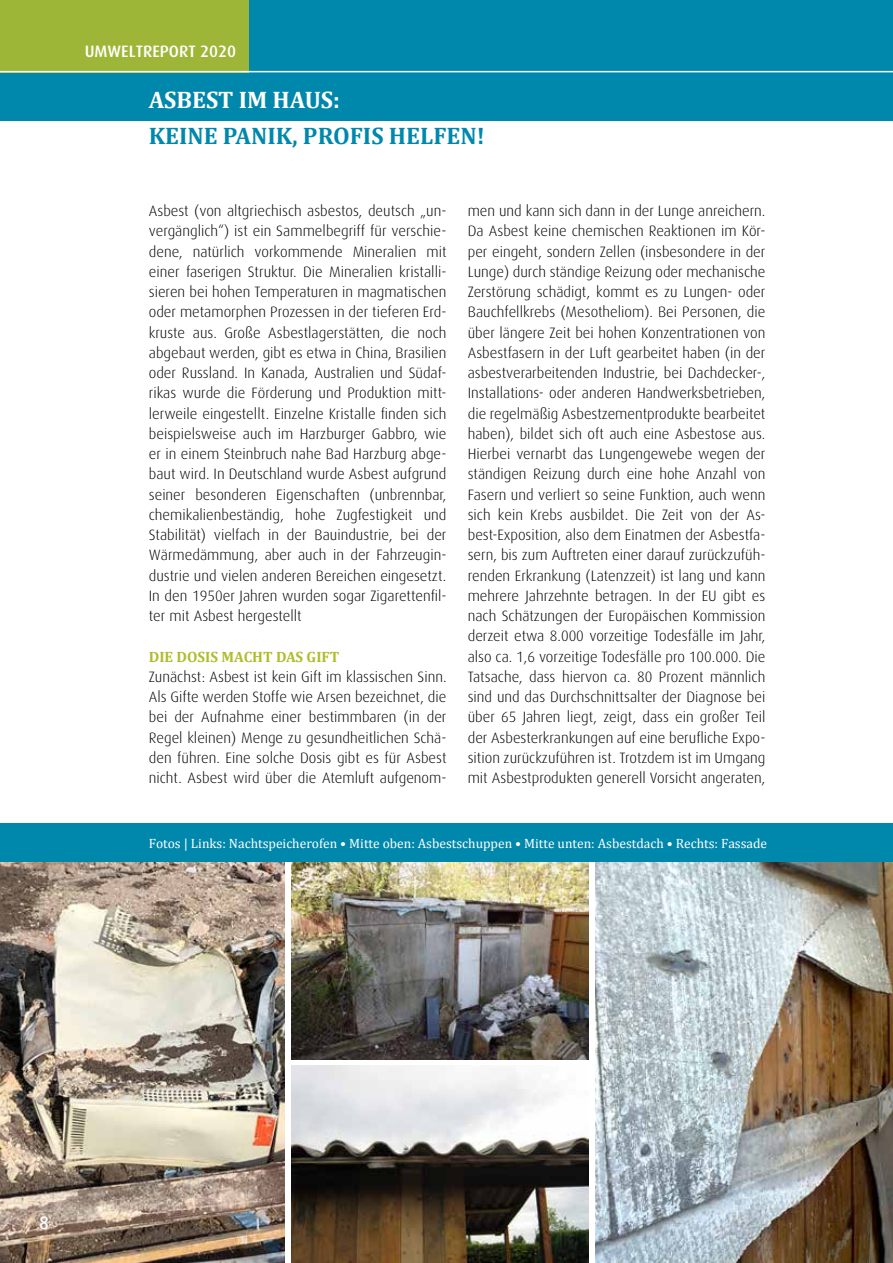
<style>
.page{position:relative;width:893px;height:1263px;background:#fff}
.page>*{position:absolute;margin:0;border:0;box-sizing:border-box;transform-origin:0 0}
.t1{font:700 24px "Cambria";color:#0088ac}
.t2{font:700 24px "Cambria";color:#fff}
.t3{font:500 18px "Dax";color:#fff}
.t4{font:500 16.5px "Dax";color:#fff}
.t5{font:300 15px/20.2px "Dax";color:#000;text-align:justify}
.t6{font:700 15px "Cambria";color:#b1bc2b}
.t7{font:13.5px "Cambria";color:#fff}
</style>
<div class="page">
<div style="left:0;top:0;width:893px;height:121px;background:#0088ac"></div>
<div style="left:0;top:0;width:248px;height:72px;background:#9eb638"></div>
<img style="left:0;top:862px;width:285px;height:401px">
<img style="left:595px;top:862px;width:298px;height:401px">
<img style="left:291px;top:1065px;width:298px;height:198px">
<img style="left:291px;top:862px;width:298px;height:197px">
<div style="left:0;top:824px;width:893px;height:38px;background:#0088ac"></div>
<hr style="left:0;top:71px;width:893px;height:1px;background:#fff">
<p class="t4" style="left:85px;top:42px;width:153px">UMWELTREPORT 2020</p>
<h1 class="t2" style="left:149px;top:83px;width:193px">ASBEST IM HAUS:</h1>
<h1 class="t1" style="left:149px;top:119px;width:337px">KEINE PANIK, PROFIS HELFEN!</h1>
<p class="t5" style="left:149px;top:201px;width:299px">Asbest (von altgriechisch asbestos, deutsch „un&shy;vergänglich“) ist ein Sammelbegriff für verschie&shy;dene, natürlich vorkommende Mineralien mit einer faserigen Struktur. Die Mineralien kristalli&shy;sieren bei hohen Temperaturen in magmatischen oder metamorphen Prozessen in der tieferen Erd&shy;kruste aus. Große Asbestlagerstätten, die noch abgebaut werden, gibt es etwa in China, Brasilien oder Russland. In Kanada, Australien und Südaf&shy;rikas wurde die Förderung und Produktion mitt&shy;lerweile eingestellt. Einzelne Kristalle finden sich beispielsweise auch im Harzburger Gabbro, wie er in einem Steinbruch nahe Bad Harzburg abge&shy;baut wird. In Deutschland wurde Asbest aufgrund seiner besonderen Eigenschaften (unbrennbar, chemikalienbeständig, hohe Zugfestigkeit und Stabilität) vielfach in der Bauindustrie, bei der Wärmedämmung, aber auch in der Fahrzeugin&shy;dustrie und vielen anderen Bereichen eingesetzt.<br>In den 1950er Jahren wurden sogar Zigarettenfil&shy;ter mit Asbest hergestellt</p>
<p class="t6" style="left:149px;top:646px;width:192px">DIE DOSIS MACHT DAS GIFT</p>
<p class="t5" style="left:149px;top:667px;width:299px">Zunächst: Asbest ist kein Gift im klassischen Sinn.<br>Als Gifte werden Stoffe wie Arsen bezeichnet, die bei der Aufnahme einer bestimmbaren (in der Regel kleinen) Menge zu gesundheitlichen Schä&shy;den führen. Eine solche Dosis gibt es für Asbest nicht. Asbest wird über die Atemluft aufgenom-</p>
<p class="t5" style="left:468px;top:201px;width:299px">men und kann sich dann in der Lunge anreichern.<br>Da Asbest keine chemischen Reaktionen im Kör&shy;per eingeht, sondern Zellen (insbesondere in der Lunge) durch ständige Reizung oder mechanische Zerstörung schädigt, kommt es zu Lungen- oder Bauchfellkrebs (Mesotheliom). Bei Personen, die über längere Zeit bei hohen Konzentrationen von Asbestfasern in der Luft gearbeitet haben (in der asbestverarbeitenden Industrie, bei Dachdecker-, Installations- oder anderen Handwerksbetrieben, die regelmäßig Asbestzementprodukte bearbeitet haben), bildet sich oft auch eine Asbestose aus.<br>Hierbei vernarbt das Lungengewebe wegen der ständigen Reizung durch eine hohe Anzahl von Fasern und verliert so seine Funktion, auch wenn sich kein Krebs ausbildet. Die Zeit von der As&shy;best-Exposition, also dem Einatmen der Asbestfa&shy;sern, bis zum Auftreten einer darauf zurückzufüh&shy;renden Erkrankung (Latenzzeit) ist lang und kann mehrere Jahrzehnte betragen. In der EU gibt es nach Schätzungen der Europäischen Kommission derzeit etwa 8.000 vorzeitige Todesfälle im Jahr, also ca. 1,6 vorzeitige Todesfälle pro 100.000. Die Tatsache, dass hiervon ca. 80 Prozent männlich sind und das Durchschnittsalter der Diagnose bei über 65 Jahren liegt, zeigt, dass ein großer Teil der Asbesterkrankungen auf eine berufliche Expo&shy;sition zurückzuführen ist. Trotzdem ist im Umgang mit Asbestprodukten generell Vorsicht angeraten,</p>
<p class="t7" style="left:149px;top:835px;width:620px">Fotos | Links: Nachtspeicherofen • Mitte oben: Asbestschuppen • Mitte unten: Asbestdach • Rechts: Fassade</p>
<p class="t3" style="left:39px;top:1212px;width:11px">8</p>
</div>
